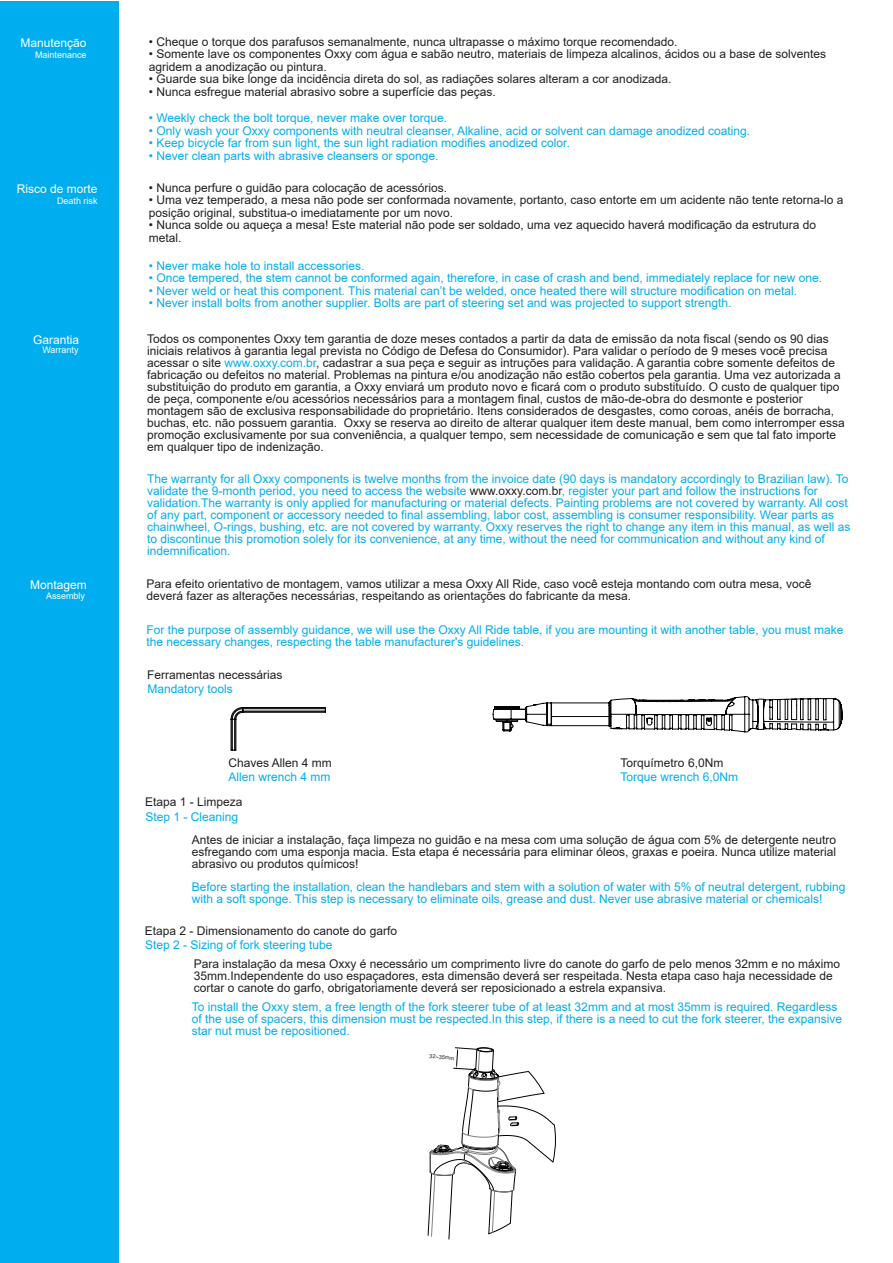
<style>
.page{position:relative;width:893px;height:1263px;background:#fff}
.page>*{position:absolute;margin:0;border:0;box-sizing:border-box;transform-origin:0 0}
.t1{font:12px/12px "Arial";color:#231f20}
.t2{font:12px/12px "Arial";color:#00aeef}
.t3{font:12px "Arial";color:#fff}
.t4{font:9px "Arial";color:#fff}
.t5{font:5.55px "Arial";color:#231f20}
.s1{color:#00aeef}
.s2{color:#231f20}
</style>
<div class="page">
<div style="left:0;top:1px;width:118px;height:1262px;background:#00aeef"></div>
<svg style="left:428px;top:1047px;width:128px;height:192px"></svg>
<svg style="left:493px;top:696px;width:350px;height:36px"></svg>
<svg style="left:230px;top:707px;width:96px;height:44px"></svg>
<p class="t3" style="left:21px;top:34px;width:68px">Manutenção</p>
<p class="t1" style="left:149px;top:35px;width:530px">• Cheque o torque dos parafusos semanalmente, nunca ultrapasse o máximo torque recomendado.</p>
<p class="t1" style="left:149px;top:48px;width:679px;line-height:12.5px">• Somente lave os componentes Oxxy com água e sabão neutro, materiais de limpeza alcalinos, ácidos ou a base de solventes agridem a anodização ou pintura.</p>
<p class="t1" style="left:149px;top:73px;width:524px">• Guarde sua bike longe da incidência direta do sol, as radiações solares alteram a cor anodizada.</p>
<p class="t1" style="left:149px;top:85px;width:349px">• Nunca esfregue material abrasivo sobre a superfície das peças.</p>
<p class="t4" style="left:35px;top:49px;width:53px">Maintenance</p>
<p class="t3" style="left:17px;top:181px;width:82px">Risco de morte</p>
<p class="t4" style="left:57px;top:195px;width:42px">Death risk</p>
<p class="t3" style="left:33px;top:331px;width:48px">Garantia</p>
<p class="t4" style="left:42px;top:343px;width:38px">Warranty</p>
<p class="t3" style="left:30px;top:576px;width:58px">Montagem</p>
<p class="t4" style="left:46px;top:589px;width:41px">Assembly</p>
<p class="t2" style="left:149px;top:112px;width:300px">• Weekly check the bolt torque, never make over torque.</p>
<p class="t2" style="left:149px;top:124px;width:603px">• Only wash your Oxxy components with neutral cleanser, Alkaline, acid or solvent can damage anodized coating.</p>
<p class="t2" style="left:149px;top:137px;width:423px">• Keep bicycle far from sun light, the sun light radiation modifies anodized color.</p>
<p class="t2" style="left:149px;top:149px;width:291px">• Never clean parts with abrasive cleansers or sponge.</p>
<p class="t1" style="left:149px;top:182px;width:300px">• Nunca perfure o guidão para colocação de acessórios.</p>
<p class="t1" style="left:149px;top:194px;width:696px;line-height:12.5px">• Uma vez temperado, a mesa não pode ser conformada novamente, portanto, caso entorte em um acidente não tente retorna-lo a posição original, substitua-o imediatamente por um novo.</p>
<p class="t1" style="left:149px;top:219px;width:669px;line-height:12.5px">• Nunca solde ou aqueça a mesa! Este material não pode ser soldado, uma vez aquecido haverá modificação da estrutura do metal.</p>
<p class="t2" style="left:149px;top:260px;width:217px">• Never make hole to install accessories.</p>
<p class="t2" style="left:149px;top:272px;width:675px">• Once tempered, the stem cannot be conformed again, therefore, in case of crash and bend, immediately replace for new one.</p>
<p class="t2" style="left:149px;top:284px;width:650px">• Never weld or heat this component. This material can’t be welded, once heated there will structure modification on metal.</p>
<p class="t2" style="left:149px;top:297px;width:584px">• Never install bolts from another supplier. Bolts are part of steering set and was projected to support strength.</p>
<p class="t1" style="left:147px;top:333px;width:699px">Todos os componentes Oxxy tem garantia de doze meses contados a partir da data de emissão da nota fiscal (sendo os 90 dias iniciais relativos à garantia legal prevista no Código de Defesa do Consumidor). Para validar o período de 9 meses você precisa acessar o site <span class="s1">www.oxxy.com.br</span>, cadastrar a sua peça e seguir as intruções para validação. A garantia cobre somente defeitos de fabricação ou defeitos no material. Problemas na pintura e/ou anodização não estão cobertos pela garantia. Uma vez autorizada a substituição do produto em garantia, a Oxxy enviará um produto novo e ficará com o produto substituído. O custo de qualquer tipo de peça, componente e/ou acessórios necessários para a montagem final, custos de mão-de-obra do desmonte e posterior montagem são de exclusiva responsabilidade do proprietário. Itens considerados de desgastes, como coroas, anéis de borracha, buchas, etc. não possuem garantia. Oxxy se reserva ao direito de alterar qualquer item deste manual, bem como interromper essa promoção exclusivamente por sua conveniência, a qualquer tempo, sem necessidade de comunicação e sem que tal fato importe em qualquer tipo de indenização.</p>
<p class="t2" style="left:147px;top:472px;width:705px">The warranty for all Oxxy components is twelve months from the invoice date (90 days is mandatory accordingly to Brazilian law). To validate the 9-month period, you need to access the website <span class="s2">www.oxxy.com.br</span>, register your part and follow the instructions for validation.The warranty is only applied for manufacturing or material defects. Painting problems are not covered by warranty. All cost of any part, component or accessory needed to final assembling, labor cost, assembling is consumer responsibility. Wear parts as chainwheel, O-rings, bushing, etc. are not covered by warranty. Oxxy reserves the right to change any item in this manual, as well as to discontinue this promotion solely for its convenience, at any time, without the need for communication and without any kind of indemnification.</p>
<p class="t1" style="left:146px;top:578px;width:666px">Para efeito orientativo de montagem, vamos utilizar a mesa Oxxy All Ride, caso você esteja montando com outra mesa, você deverá fazer as alterações necessárias, respeitando as orientações do fabricante da mesa.</p>
<p class="t2" style="left:146px;top:623px;width:698px">For the purpose of assembly guidance, we will use the Oxxy All Ride table, if you are mounting it with another table, you must make the necessary changes, respecting the table manufacturer's guidelines.</p>
<p class="t1" style="left:147px;top:669px;width:137px">Ferramentas necessárias</p>
<p class="t2" style="left:147px;top:683px;width:87px">Mandatory tools</p>
<p class="t1" style="left:228px;top:757px;width:105px">Chaves Allen 4 mm</p>
<p class="t1" style="left:621px;top:757px;width:104px">Torquímetro 6,0Nm</p>
<p class="t2" style="left:228px;top:770px;width:104px">Allen wrench 4 mm</p>
<p class="t2" style="left:621px;top:770px;width:119px">Torque wrench 6,0Nm</p>
<p class="t1" style="left:145px;top:796px;width:99px">Etapa 1 - Limpeza</p>
<p class="t2" style="left:145px;top:810px;width:94px">Step 1 - Cleaning</p>
<p class="t1" style="left:192px;top:833px;width:646px;text-align:justify">Antes de iniciar a instalação, faça limpeza no guidão e na mesa com uma solução de água com 5% de detergente neutro esfregando com uma esponja macia. Esta etapa é necessária para eliminar óleos, graxas e poeira. Nunca utilize material abrasivo ou produtos químicos!</p>
<p class="t2" style="left:192px;top:881px;width:655px">Before starting the installation, clean the handlebars and stem with a solution of water with 5% of neutral detergent, rubbing with a soft sponge. This step is necessary to eliminate oils, grease and dust. Never use abrasive material or chemicals!</p>
<p class="t1" style="left:145px;top:924px;width:254px">Etapa 2 - Dimensionamento do canote do garfo</p>
<p class="t2" style="left:145px;top:939px;width:189px">Step 2 - Sizing of fork steering tube</p>
<p class="t1" style="left:194px;top:957px;width:648px">Para instalação da mesa Oxxy é necessário um comprimento livre do canote do garfo de pelo menos 32mm e no máximo<br>35mm.Independente do uso espaçadores, esta dimensão deverá ser respeitada. Nesta etapa caso haja necessidade de cortar o canote do garfo, obrigatoriamente deverá ser reposicionado a estrela expansiva.</p>
<p class="t2" style="left:192px;top:1001px;width:652px">To install the Oxxy stem, a free length of the fork steerer tube of at least 32mm and at most 35mm is required. Regardless of the use of spacers, this dimension must be respected.In this step, if there is a need to cut the fork steerer, the expansive star nut must be repositioned.</p>
<p class="t5" style="left:430px;top:1052px;width:27px;rotate:4deg">32~35mm</p>
</div>
